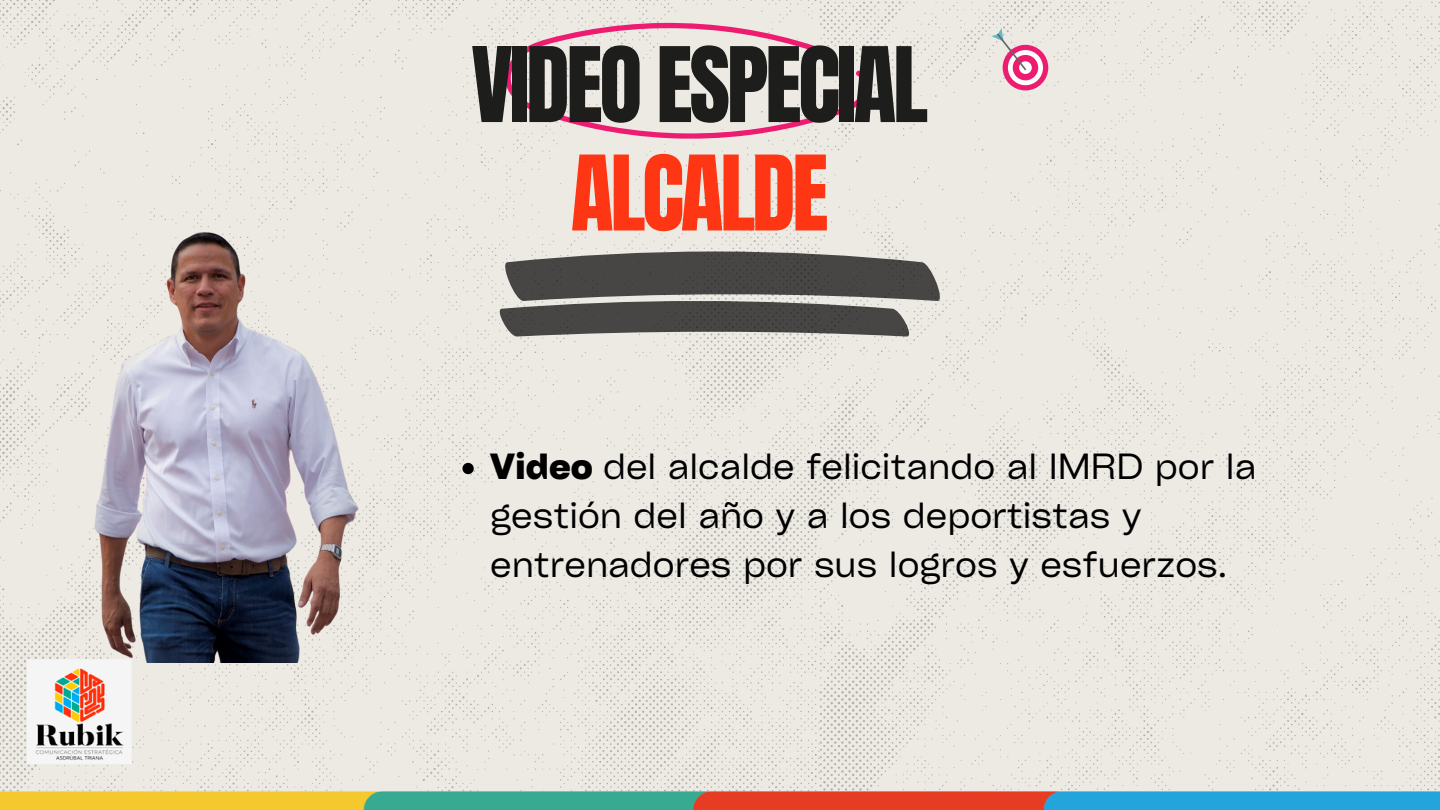
<style>
.page{position:relative;width:1440px;height:810px;background:#fff}
.page>*{position:absolute;margin:0;border:0;box-sizing:border-box;transform-origin:0 0}
.t1{font:88.4px "Anton";letter-spacing:-.04em;color:#1d1d1b}
.t2{font:88.4px "Anton";letter-spacing:-.04em;color:#ff3613}
.t3{font:34.9px/48.8px "Cy Grotesk Key";color:#000}
.s1{font-weight:700}
</style>
<div class="page">
<img style="left:0;top:0;width:1440px;height:810px">
<p class="t1" style="left:471px;top:21px;width:458px">VIDEO ESPECIAL</p>
<p class="t2" style="left:571px;top:130px;width:259px">ALCALDE</p>
<p class="t3" style="left:490px;top:441px;width:768px"><span class="s1">Video</span> del alcalde felicitando al IMRD por la gestión del año y a los deportistas y entrenadores por sus logros y esfuerzos.</p>
</div>
